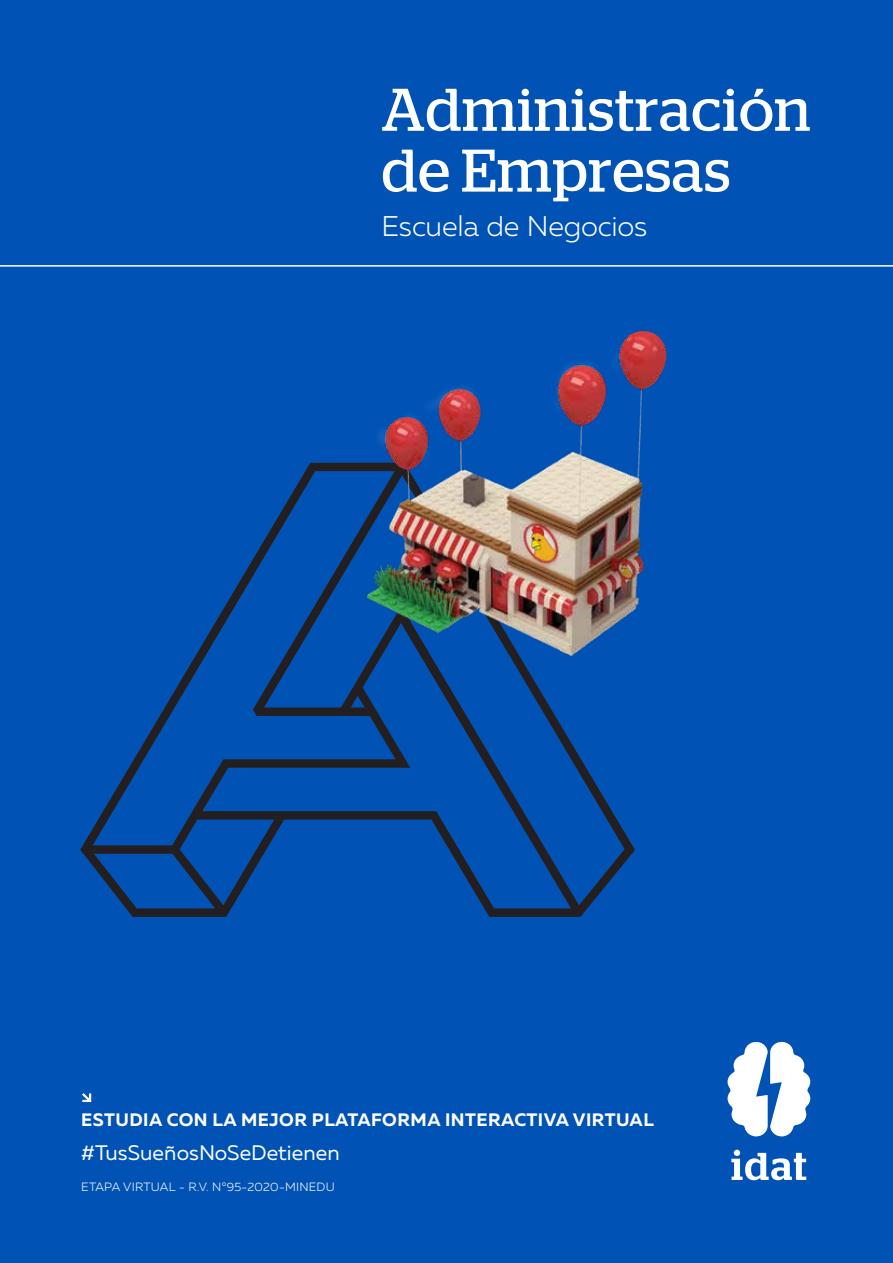
<style>
.page{position:relative;width:893px;height:1263px;background:#0053b5}
.page>*{position:absolute;margin:0;border:0;box-sizing:border-box;transform-origin:0 0}
.t1{font:60px/60.9px "Stag";letter-spacing:.01em;color:#fff}
.t2{font:300 28.5px "Muller";letter-spacing:-.01em;color:#fff}
.t3{font:21px "Muller";letter-spacing:.005em;color:#fff}
.t4{font:700 18px "Muller";letter-spacing:.025em;color:#fff}
.t5{font:300 12px "Muller";letter-spacing:.025em;color:#fff}
</style>
<div class="page">
<svg style="left:731px;top:1150px;width:75px;height:30px"></svg>
<svg style="left:728px;top:1042px;width:82px;height:94px"></svg>
<hr style="left:0;top:265px;width:893px;height:2px;background:#fff">
<svg style="left:80px;top:463px;width:555px;height:454px"></svg>
<img style="left:354px;top:330px;width:313px;height:416px">
<svg style="left:82px;top:1093px;width:9px;height:9px"></svg>
<h1 class="t1" style="left:381px;top:79px;width:431px">Administración de Empresas</h1>
<h2 class="t2" style="left:381px;top:209px;width:267px">Escuela de Negocios</h2>
<p class="t4" style="left:81px;top:1109px;width:574px">ESTUDIA CON LA MEJOR PLATAFORMA INTERACTIVA VIRTUAL</p>
<p class="t3" style="left:81px;top:1140px;width:260px">#TusSueñosNoSeDetienen</p>
<p class="t5" style="left:81px;top:1180px;width:255px">ETAPA VIRTUAL - R.V. N°95-2020-MINEDU</p>
</div>
